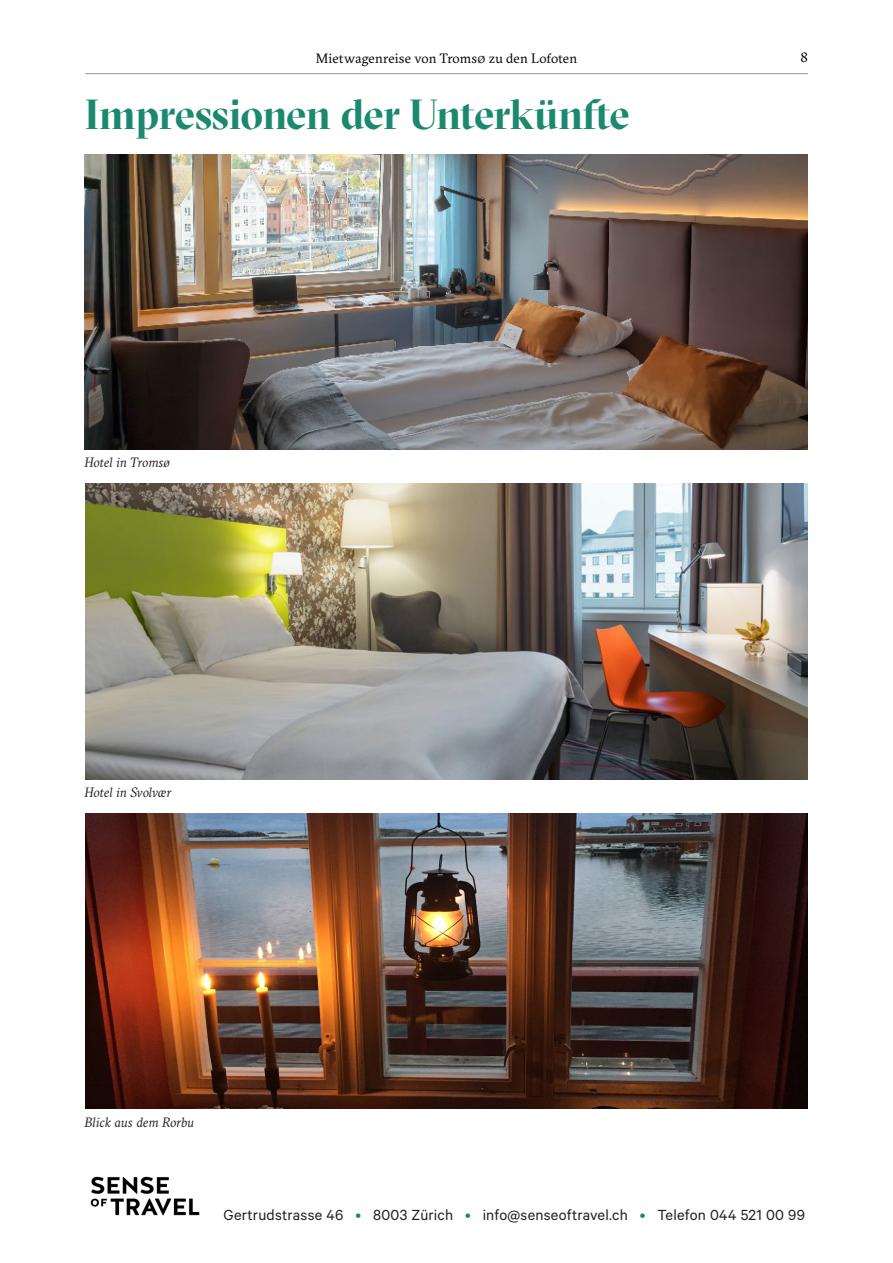
<style>
.page{position:relative;width:893px;height:1263px;background:#fff}
.page>*{position:absolute;margin:0;border:0;box-sizing:border-box;transform-origin:0 0}
.Themen_Titel{font:700 42px "GT Sectra Display";letter-spacing:-.02em;color:#1b896f}
.t1{font:16.5px "Calibre";letter-spacing:.015em;color:#231f20}
.Bild-Legende{font:italic 13.5px "GT Sectra";letter-spacing:-.005em;color:#231f20}
.t2{font:13.5px "GT Sectra";letter-spacing:.01em;color:#000}
.s1{font-size:15px;color:#231f20}
.s2{color:#1b896f}
</style>
<div class="page">
<hr style="left:85px;top:73px;width:723px;height:1px;background:#939598">
<img style="left:90px;top:1176px;width:110px;height:40px">
<img style="left:85px;top:484px;width:723px;height:295px">
<img style="left:84px;top:154px;width:724px;height:295px">
<img style="left:85px;top:814px;width:723px;height:295px">
<p class="t2" style="left:316px;top:51px;width:263px">Mietwagenreise von Troms<span class="s1">ø</span> zu den Lofoten</p>
<p class="t2" style="left:800px;top:50px;width:9px">8</p>
<p class="Themen_Titel" style="left:85px;top:90px;width:546px">Impressionen der Unterkünfte</p>
<p class="Bild-Legende" style="left:84px;top:454px;width:87px">Hotel in Tromsø</p>
<p class="Bild-Legende" style="left:84px;top:784px;width:89px">Hotel in Svolvær</p>
<p class="Bild-Legende" style="left:84px;top:1115px;width:111px">Blick aus dem Rorbu</p>
<p class="t1" style="left:224px;top:1206px;width:583px">Gertrudstrasse 46 <span class="s2">•</span> 8003 Zürich <span class="s2">•</span> info@senseoftravel.ch <span class="s2">•</span> Telefon 044 521 00 99</p>
</div>
